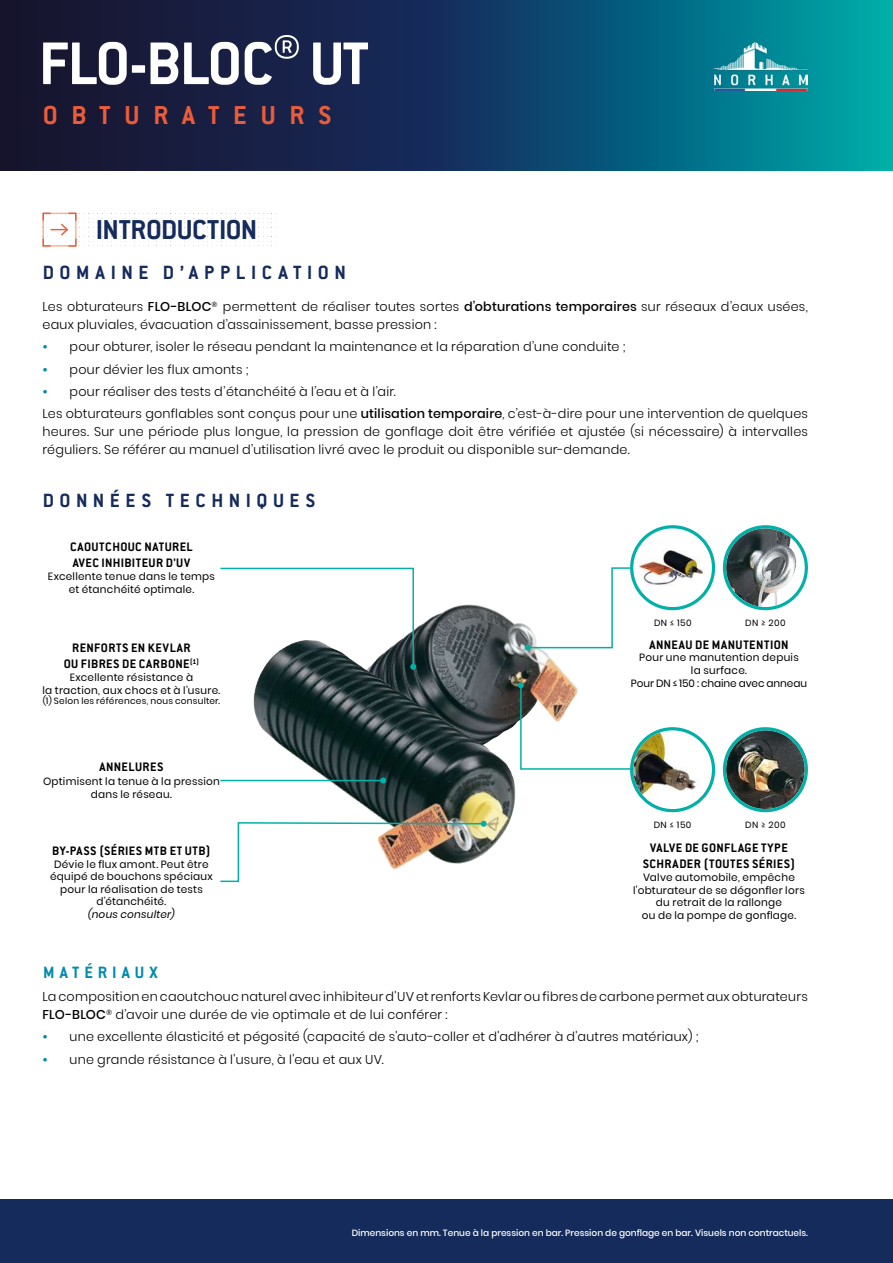
<style>
.page{position:relative;width:893px;height:1263px;background:#fff}
.page>*{position:absolute;margin:0;border:0;box-sizing:border-box;transform-origin:0 0}
.t1{font:700 66px "Conduit ITC";letter-spacing:-.03em;color:#fff}
.t2{font:700 30px "Conduit ITC";letter-spacing:-.02em;color:#152b5b}
.t3{font:700 28.5px "Conduit ITC";letter-spacing:.485em;color:#eb5c3b}
.t4{font:700 21px "Conduit ITC";letter-spacing:.265em;color:#152b5b}
.t5{font:700 18px "Conduit ITC";letter-spacing:.275em;color:#008bab}
.t6{font:700 13.5px/16.2px "Conduit ITC";letter-spacing:.035em;color:#000;text-align:center}
.t7{font:300 12.75px/18px "Poppins";letter-spacing:.015em;color:#000}
.t8{font:10.5px/12.6px "Poppins";letter-spacing:.025em;color:#000;text-align:center}
.t9{font:italic 10.5px "Poppins";letter-spacing:.025em;color:#000}
.t10{font:500 9px "Poppins";color:#fff}
.t11{font:9px "Poppins";letter-spacing:.025em;color:#000}
.s1{font-weight:500}
.s2{font-weight:600;color:#008bab}
</style>
<div class="page">
<svg style="left:0;top:0;width:893px;height:170px;background:#0e4362"></svg>
<div style="left:0;top:1199px;width:893px;height:64px;background:#152b5b"></div>
<img style="left:714px;top:43px;width:94px;height:47px">
<img style="left:79px;top:213px;width:193px;height:33px">
<svg style="left:42px;top:212px;width:35px;height:35px"></svg>
<img style="left:416px;top:604px;width:156px;height:120px">
<img style="left:252px;top:640px;width:264px;height:211px">
<svg style="left:525px;top:567px;width:107px;height:84px"></svg>
<svg style="left:518px;top:682px;width:148px;height:88px"></svg>
<svg style="left:220px;top:567px;width:196px;height:103px"></svg>
<img style="left:220px;top:821px;width:267px;height:62px">
<hr style="left:220px;top:780px;width:163px;height:1px;background:#02b0a7">
<svg style="left:380px;top:777px;width:6px;height:6px"></svg>
<img style="left:726px;top:528px;width:71px;height:79px">
<div style="left:723px;top:525px;width:85px;height:85px;border:3px solid #02b0a7;border-radius:50%"></div>
<img style="left:633px;top:545px;width:79px;height:46px">
<div style="left:630px;top:525px;width:85px;height:85px;border:3px solid #02b0a7;border-radius:50%"></div>
<img style="left:633px;top:730px;width:79px;height:79px;border-radius:39px">
<div style="left:630px;top:727px;width:85px;height:85px;border:3px solid #02b0a7;border-radius:50%"></div>
<img style="left:726px;top:730px;width:79px;height:79px;border-radius:39px">
<div style="left:723px;top:727px;width:85px;height:85px;border:3px solid #02b0a7;border-radius:50%"></div>
<h1 class="t1" style="left:39px;top:24px;width:332px">FLO-BLOC® UT</h1>
<h3 class="t3" style="left:43px;top:98px;width:290px">OBTURATEURS</h3>
<h2 class="t2" style="left:96px;top:212px;width:163px">INTRODUCTION</h2>
<h3 class="t4" style="left:43px;top:260px;width:305px">DOMAINE D’APPLICATION</h3>
<p class="t7" style="left:43px;top:298px;width:767px">Les obturateurs <span class="s1">FLO-BLOC</span><sup>®</sup> permettent de réaliser toutes sortes <span class="s1">d’obturations temporaires</span> sur réseaux d’eaux usées, eaux pluviales, évacuation d’assainissement, basse pression :</p>
<p class="t7" style="left:43px;top:338px;width:585px"><span class="s2">•</span> pour obturer, isoler le réseau pendant la maintenance et la réparation d’une conduite ;</p>
<p class="t7" style="left:43px;top:360px;width:207px"><span class="s2">•</span> pour dévier les flux amonts ;</p>
<p class="t7" style="left:43px;top:380px;width:767px;line-height:22.2px"><span class="s2">•</span> pour réaliser des tests d’étanchéité à l’eau et à l’air.<br>Les obturateurs gonflables sont conçus pour une <span class="s1">utilisation temporaire</span>, c’est-à-dire pour une intervention de quelques</p>
<p class="t7" style="left:43px;top:423px;width:767px">heures. Sur une période plus longue, la pression de gonflage doit être vérifiée et ajustée (si nécessaire) à intervalles réguliers. Se référer au manuel d’utilisation livré avec le produit ou disponible sur-demande.</p>
<h3 class="t4" style="left:43px;top:487px;width:274px">DONNÉES TECHNIQUES</h3>
<p class="t6" style="left:70px;top:538px;width:124px;text-align:left">CAOUTCHOUC NATUREL<br>AVEC INHIBITEUR D'UV</p>
<p class="t8" style="left:48px;top:570px;width:168px">Excellente tenue dans le temps et étanchéité optimale.</p>
<p class="t6" style="left:64px;top:639px;width:137px">RENFORTS EN KEVLAR<br>OU FIBRES DE CARBONE<sup>(1)</sup></p>
<p class="t8" style="left:43px;top:671px;width:179px">Excellente résistance à<br>la traction, aux chocs et à l’usure.</p>
<p class="t11" style="left:43px;top:696px;width:179px">(1) Selon les références, nous consulter.</p>
<p class="t6" style="left:99px;top:758px;width:66px">ANNELURES</p>
<p class="t8" style="left:43px;top:774px;width:178px;line-height:13.5px">Optimisent la tenue à la pression dans le réseau.</p>
<p class="t6" style="left:52px;top:842px;width:160px">BY-PASS (SÉRIES MTB ET UTB)</p>
<p class="t8" style="left:50px;top:858px;width:164px">Dévie le flux amont. Peut être équipé de bouchons spéciaux pour la réalisation de tests d’étanchéité.</p>
<p class="t9" style="left:88px;top:908px;width:88px">(nous consulter)</p>
<p class="t11" style="left:654px;top:617px;width:39px">DN ≤ 150</p>
<p class="t11" style="left:745px;top:617px;width:42px">DN ≥ 200</p>
<p class="t6" style="left:649px;top:636px;width:140px">ANNEAU DE MANUTENTION</p>
<p class="t8" style="left:631px;top:651px;width:178px">Pour une manutention depuis<br>la surface.<br>Pour DN ≤ 150 : chaine avec anneau</p>
<p class="t11" style="left:654px;top:819px;width:39px">DN ≤ 150</p>
<p class="t11" style="left:745px;top:819px;width:42px">DN ≥ 200</p>
<p class="t6" style="left:643px;top:839px;width:154px">VALVE DE GONFLAGE TYPE<br>SCHRADER (TOUTES SÉRIES)</p>
<p class="t8" style="left:633px;top:871px;width:173px">Valve automobile, empêche l'obturateur de se dégonfler lors du retrait de la rallonge<br>ou de la pompe de gonflage.</p>
<h3 class="t5" style="left:43px;top:961px;width:116px">MATÉRIAUX</h3>
<p class="t7" style="left:43px;top:988px;width:767px">La composition en caoutchouc naturel avec inhibiteur d'UV et renforts Kevlar ou fibres de carbone permet aux obturateurs<br><span class="s1">FLO-BLOC</span><sup>®</sup> d’avoir une durée de vie optimale et de lui conférer :</p>
<p class="t7" style="left:43px;top:1028px;width:658px"><span class="s2">•</span> une excellente élasticité et pégosité (capacité de s'auto-coller et d'adhérer à d'autres matériaux) ;</p>
<p class="t7" style="left:43px;top:1050px;width:343px"><span class="s2">•</span> une grande résistance à l'usure, à l'eau et aux UV.</p>
<p class="t10" style="left:352px;top:1227px;width:458px">Dimensions en mm. Tenue à la pression en bar. Pression de gonflage en bar. Visuels non contractuels.</p>
</div>
